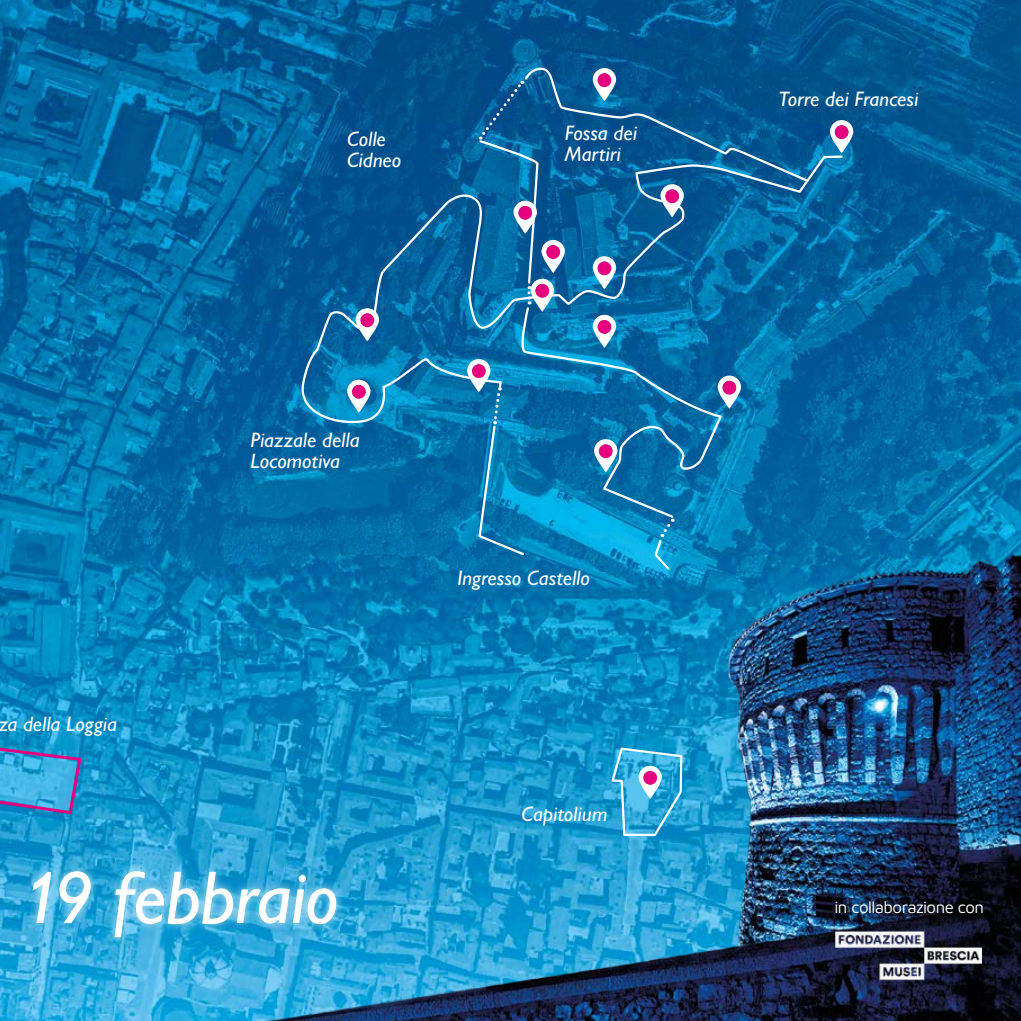
<style>
.page{position:relative;width:1021px;height:1021px;background:#fff}
.page>*{position:absolute;margin:0;border:0;box-sizing:border-box;transform-origin:0 0}
.t1{font:italic 500 75px "Gill Sans Nova";letter-spacing:-.015em;color:#fff}
.t2{font:italic 500 21px/21px "Gill Sans Nova";letter-spacing:-.005em;color:#fff}
.t3{font:16.8px "Maven Pro";letter-spacing:-.03em;color:#fff}
</style>
<div class="page">
<img style="left:0;top:0;width:1020px;height:1020px">
<img style="left:0;top:422px;width:29px;height:142px">
<div style="left:0;top:861px;width:345px;height:85px;background:#fff;opacity:.75"></div>
<svg style="left:526px;top:427px;width:196px;height:92px;background:#0a7ab1"></svg>
<svg style="left:298px;top:154px;width:546px;height:273px;background:#0869a2"></svg>
<img style="left:163px;top:533px;width:857px;height:487px">
<svg style="left:653px;top:518px;width:20px;height:54px"></svg>
<svg style="left:0;top:731px;width:83px;height:85px;background:#3896d0"></svg>
<img style="left:835px;top:925px;width:146px;height:57px">
<img style="left:0;top:564px;width:38px;height:114px">
<svg style="left:347px;top:380px;width:23px;height:33px"></svg>
<div style="left:352px;top:385px;width:14px;height:14px;background:#e6007d;border-radius:50%"></div>
<svg style="left:355px;top:308px;width:24px;height:33px"></svg>
<div style="left:360px;top:313px;width:14px;height:14px;background:#e6007d;border-radius:50%"></div>
<svg style="left:467px;top:359px;width:59px;height:198px;background:#1483b7"></svg>
<div style="left:472px;top:364px;width:13px;height:14px;background:#e6007d;border-radius:50%"></div>
<svg style="left:478px;top:68px;width:331px;height:280px;background:#1169a0"></svg>
<div style="left:597px;top:320px;width:14px;height:14px;background:#e6007d;border-radius:50%"></div>
<svg style="left:594px;top:439px;width:23px;height:33px"></svg>
<div style="left:599px;top:444px;width:13px;height:14px;background:#e6007d;border-radius:50%"></div>
<svg style="left:717px;top:375px;width:24px;height:33px"></svg>
<div style="left:722px;top:381px;width:14px;height:13px;background:#e6007d;border-radius:50%"></div>
<svg style="left:830px;top:120px;width:23px;height:33px"></svg>
<div style="left:834px;top:125px;width:14px;height:14px;background:#e6007d;border-radius:50%"></div>
<svg style="left:609px;top:746px;width:74px;height:91px;background:#46b1dc"></svg>
<div style="left:643px;top:771px;width:14px;height:13px;background:#e6007d;border-radius:50%"></div>
<p class="t2" style="left:347px;top:128px;width:56px">Colle<br>Cidneo</p>
<p class="t2" style="left:565px;top:122px;width:74px">Fossa dei<br>Martiri</p>
<p class="t2" style="left:-2px;top:713px;width:120px">za della Loggia</p>
<p class="t2" style="left:250px;top:429px;width:111px">Piazzale della<br>Locomotiva</p>
<h1 class="t1" style="left:21px;top:851px;width:319px">19 febbraio</h1>
<p class="t2" style="left:457px;top:567px;width:134px">Ingresso Castello</p>
<p class="t2" style="left:521px;top:803px;width:87px">Capitolium</p>
<p class="t2" style="left:778px;top:88px;width:141px">Torre dei Francesi</p>
<p class="t3" style="left:834px;top:895px;width:151px">in collaborazione con</p>
</div>
